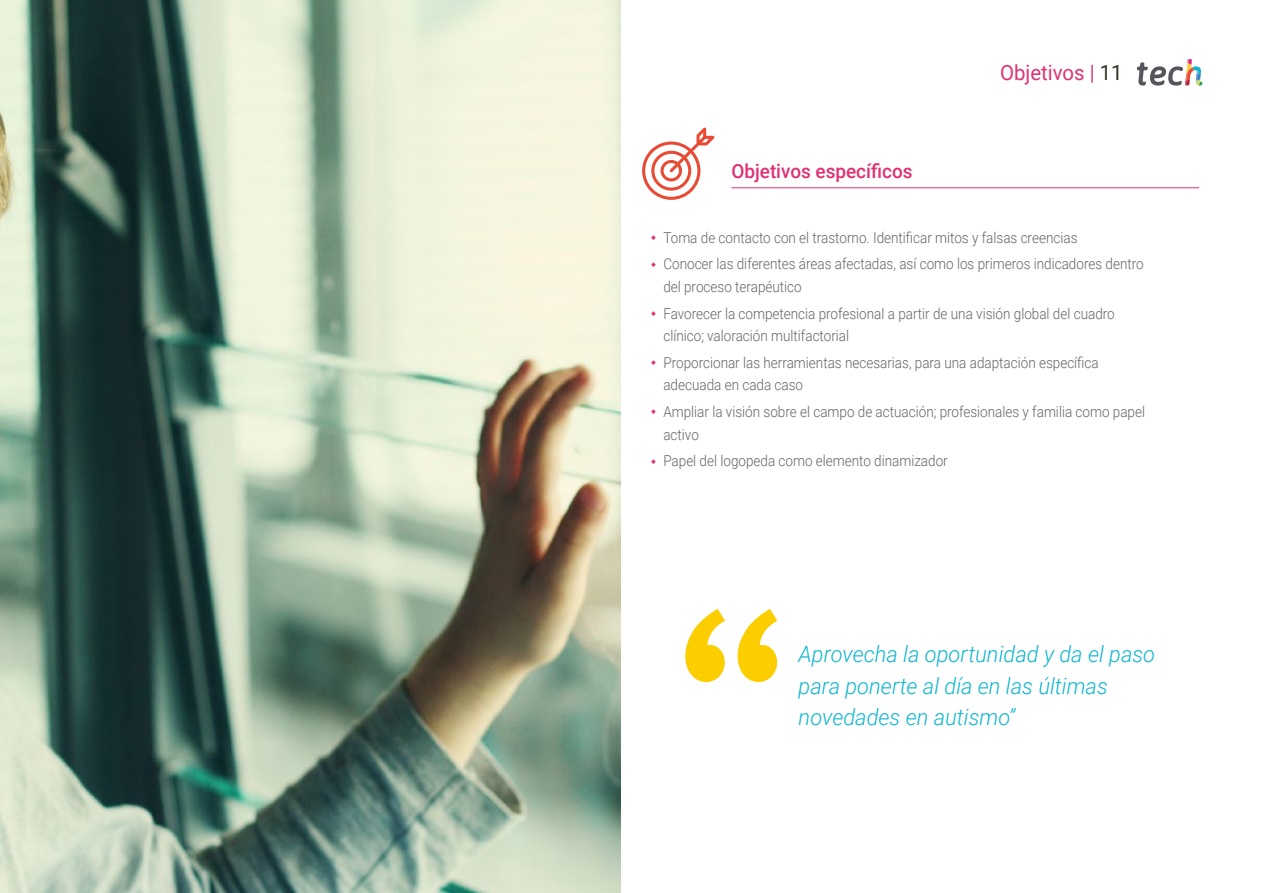
<style>
.page{position:relative;width:1263px;height:893px;background:#fff}
.page>*{position:absolute;margin:0;border:0;box-sizing:border-box;transform-origin:0 0}
.t1{font:italic 300 22.5px/31.5px "Roboto";color:#0fb6cf}
.t2{font:21px "Roboto";color:#df3174}
.t3{font:500 19.5px "Roboto";color:#df3174}
.t4{font:300 15px/26.7px "Roboto";color:#61646a;scale:.9 1}
.s1{color:#312e20}
</style>
<div class="page">
<svg style="left:685px;top:609px;width:92px;height:73px"></svg>
<img style="left:0;top:0;width:621px;height:893px">
<hr style="left:731px;top:187px;width:468px;height:1px;background:#df3174">
<svg style="left:642px;top:127px;width:72px;height:73px"></svg>
<svg style="left:1137px;top:59px;width:65px;height:27px"></svg>
<h3 class="t3" style="left:731px;top:158px;width:183px">Objetivos específicos</h3>
<h2 class="t2" style="left:1000px;top:57px;width:124px">Objetivos | <span class="s1">11</span></h2>
<p class="t4" style="left:663px;top:223px;width:535px">Toma de contacto con el trastorno. Identificar mitos y falsas creencias<br>Conocer las diferentes áreas afectadas, así como los primeros indicadores dentro</p>
<p class="t4" style="left:663px;top:273px;width:503px">del proceso terapéutico<br>Favorecer la competencia profesional a partir de una visión global del cuadro</p>
<p class="t4" style="left:663px;top:322px;width:485px">clínico; valoración multifactorial<br>Proporcionar las herramientas necesarias, para una adaptación específica</p>
<p class="t4" style="left:663px;top:371px;width:537px">adecuada en cada caso<br>Ampliar la visión sobre el campo de actuación; profesionales y familia como papel</p>
<p class="t4" style="left:663px;top:420px;width:317px">activo<br>Papel del logopeda como elemento dinamizador</p>
<h1 class="t1" style="left:799px;top:638px;width:358px">Aprovecha la oportunidad y da el paso para ponerte al día en las últimas novedades en autismo”</h1>
</div>
